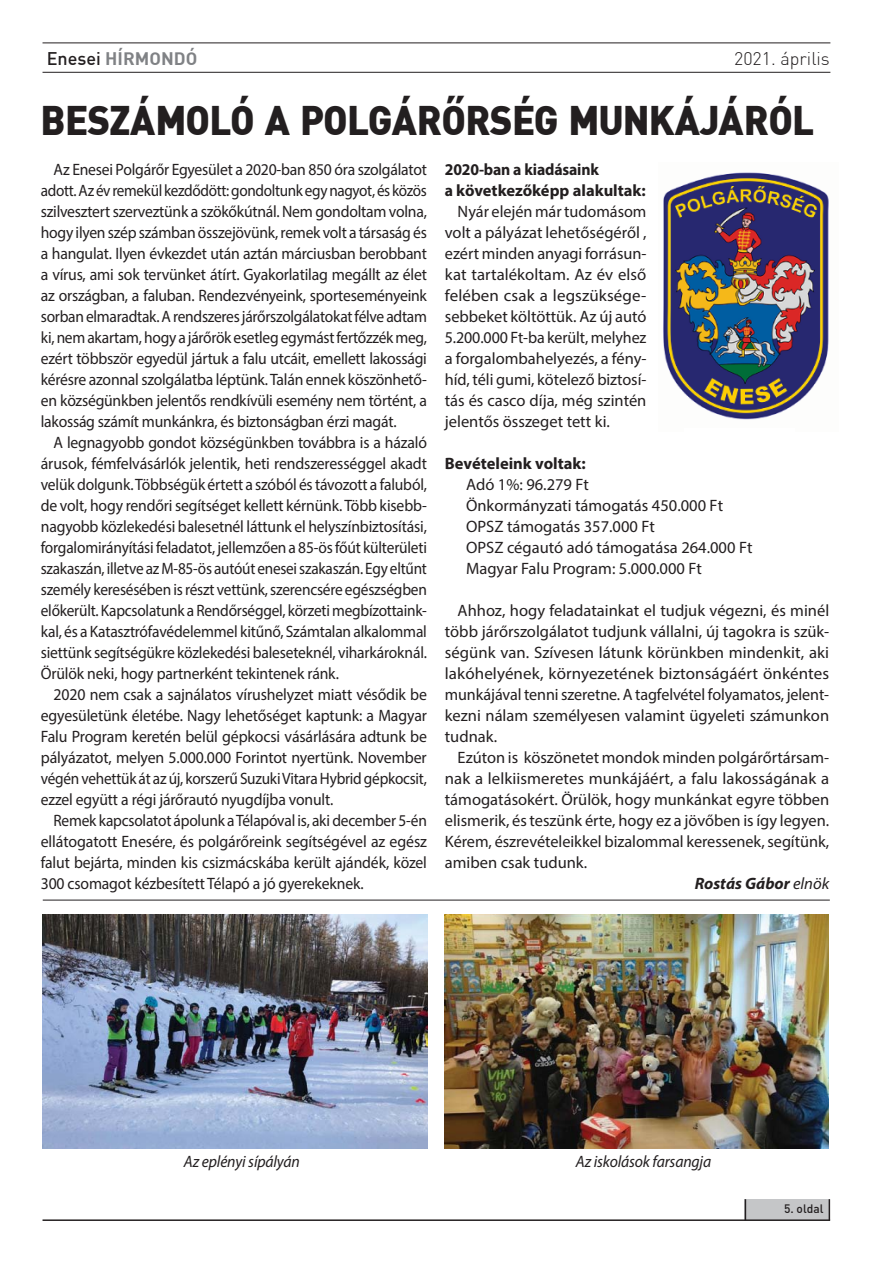
<style>
.page{position:relative;width:893px;height:1263px;background:#fff}
.page>*{position:absolute;margin:0;border:0;box-sizing:border-box;transform-origin:0 0}
.t1{font:40.5px "DIN Blk PFL";color:#231f20;scale:.95 1}
.t2{font:18px "Din CE Bol H";color:#808285}
.t3{font:18px "Din CE Lig H";color:#231f20}
.t4{font:16.5px/21px "Myriad Pro";color:#231f20;text-align:justify;scale:.95 1}
.t5{font:16.5px/21px "Myriad Pro";color:#231f20;text-align:justify}
.t6{font:16.5px/21px "Myriad Pro";color:#231f20;text-align:justify;scale:.96 1}
.t7{font:16.5px/21px "Myriad Pro";color:#231f20;text-align:justify;scale:.93 1}
.t8{font:700 16.5px/21px "Myriad Pro";color:#231f20;scale:.95 1}
.t9{font:italic 16.5px "Myriad Pro";letter-spacing:-.01em;color:#231f20;scale:.95 1}
.t10{font:700 16.5px "Myriad Pro";color:#231f20}
.t11{font:italic 700 16.5px "Myriad Pro";color:#231f20}
.t12{font:12px "Din CE Med H";color:#231f20}
.s1{font-family:"Din CE Med H";color:#231f20}
.s2{font-weight:400}
</style>
<div class="page">
<hr style="left:43px;top:72px;width:787px;height:1px;background:#231f20">
<hr style="left:43px;top:43px;width:787px;height:1px;background:#231f20">
<div style="left:745px;top:1199px;width:85px;height:21px;background:#c5c6c8"></div>
<svg style="left:829px;top:1199px;width:1px;height:20px"></svg>
<svg style="left:745px;top:1199px;width:1px;height:20px"></svg>
<hr style="left:43px;top:1219px;width:787px;height:2px;background:#231f20">
<hr style="left:43px;top:900px;width:787px;height:1px;background:#231f20">
<img style="left:663px;top:172px;width:166px;height:248px">
<img style="left:43px;top:914px;width:385px;height:234px">
<img style="left:444px;top:914px;width:385px;height:234px">
<p class="t2" style="left:47px;top:47px;width:152px"><span class="s1">Enesei</span> HÍRMONDÓ</p>
<p class="t3" style="left:734px;top:48px;width:97px">2021. április</p>
<h1 class="t1" style="left:40px;top:106px;width:815px">BESZÁMOLÓ A POLGÁRŐRSÉG MUNKÁJÁRÓL</h1>
<p class="t4" style="left:41px;top:161px;width:408px;text-indent:13px">Az Enesei Polgárőr Egyesület a 2020-ban 850 óra szolgálatot adott. Az év remekül kezdődött: gondoltunk egy nagyot, és közös szilvesztert szerveztünk a szökőkútnál. Nem gondoltam volna, hogy ilyen szép számban összejövünk, remek volt a társaság és a hangulat. Ilyen évkezdet után aztán márciusban berobbant a vírus, ami sok tervünket átírt. Gyakorlatilag megállt az élet az országban, a faluban. Rendezvényeink, sporteseményeink sorban elmaradtak. A rendszeres járőrszolgálatokat félve adtam ki, nem akartam, hogy a járőrök esetleg egymást fertőzzék meg, ezért többször egyedül jártuk a falu utcáit, emellett lakossági kérésre azonnal szolgálatba léptünk. Talán ennek köszönhető&shy;en községünkben jelentős rendkívüli esemény nem történt, a lakosság számít munkánkra, és biztonságban érzi magát.</p>
<p class="t4" style="left:41px;top:434px;width:408px;text-indent:13px">A legnagyobb gondot községünkben továbbra is a házaló árusok, fémfelvásárlók jelentik, heti rendszerességgel akadt velük dolgunk. Többségük értett a szóból és távozott a faluból, de volt, hogy rendőri segítséget kellett kérnünk. Több kisebb&shy;nagyobb közlekedési balesetnél láttunk el helyszínbiztosítási, forgalomirányítási feladatot, jellemzően a 85-ös főút külterületi szakaszán, illetve az M-85-ös autóút enesei szakaszán. Egy eltűnt személy keresésében is részt vettünk, szerencsére egészségben előkerült. Kapcsolatunk a Rendőrséggel, körzeti megbízottaink&shy;kal, és a Katasztrófavédelemmel kitűnő, Számtalan alkalommal siettünk segítségükre közlekedési baleseteknél, viharkároknál.<br>Örülök neki, hogy partnerként tekintenek ránk.</p>
<p class="t6" style="left:41px;top:686px;width:404px;text-indent:13px">2020 nem csak a sajnálatos vírushelyzet miatt vésődik be egyesületünk életébe. Nagy lehetőséget kaptunk: a Magyar Falu Program keretén belül gépkocsi vásárlására adtunk be pályázatot, melyen 5.000.000 Forintot nyertünk. November végén vehettük át az új, korszerű Suzuki Vitara Hybrid gépkocsit, ezzel együtt a régi járőrautó nyugdíjba vonult.</p>
<p class="t7" style="left:41px;top:812px;width:417px;text-indent:13px">Remek kapcsolatot ápolunk a Télapóval is, aki december 5-én ellátogatott Enesére, és polgárőreink segítségével az egész falut bejárta, minden kis csizmácskába került ajándék, közel 300 csomagot kézbesített Télapó a jó gyerekeknek.</p>
<p class="t8" style="left:445px;top:161px;width:213px">2020-ban a kiadásaink<br>a következőképp alakultak:</p>
<p class="t5" style="left:445px;top:203px;width:203px;text-indent:13px">Nyár elején már tudomásom volt a pályázat lehetőségéről , ezért minden anyagi forrásun&shy;kat tartalékoltam. Az év első felében csak a legszüksége&shy;sebbeket költöttük. Az új autó 5.200.000 Ft-ba került, melyhez a forgalombahelyezés, a fény&shy;híd, téli gumi, kötelező biztosí&shy;tás és casco díja, még szintén jelentős összeget tett ki.</p>
<p class="t10" style="left:445px;top:457px;width:142px">Bevételeink voltak:</p>
<p class="t5" style="left:466px;top:476px;width:288px;text-align:left">Adó 1%: 96.279 Ft<br>Önkormányzati támogatás 450.000 Ft<br>OPSZ támogatás 357.000 Ft<br>OPSZ cégautó adó támogatása 264.000 Ft<br>Magyar Falu Program: 5.000.000 Ft</p>
<p class="t5" style="left:445px;top:602px;width:386px;text-indent:13px">Ahhoz, hogy feladatainkat el tudjuk végezni, és minél több járőrszolgálatot tudjunk vállalni, új tagokra is szük&shy;ségünk van. Szívesen látunk körünkben mindenkit, aki lakóhelyének, környezetének biztonságáért önkéntes munkájával tenni szeretne. A tagfelvétel folyamatos, jelent&shy;kezni nálam személyesen valamint ügyeleti számunkon tudnak.</p>
<p class="t5" style="left:458px;top:749px;width:373px">Ezúton is köszönetet mondok minden polgárőrtársam-</p>
<p class="t5" style="left:445px;top:770px;width:386px">nak a lelkiismeretes munkájáért, a falu lakosságának a</p>
<p class="t5" style="left:445px;top:791px;width:386px">támogatásokért. Örülök, hogy munkánkat egyre többen</p>
<p class="t5" style="left:445px;top:812px;width:386px">elismerik, és teszünk érte, hogy ez a jövőben is így legyen.</p>
<p class="t5" style="left:445px;top:833px;width:386px">Kérem, észrevételeikkel bizalommal keressenek, segítünk,</p>
<p class="t5" style="left:445px;top:854px;width:144px">amiben csak tudunk.</p>
<p class="t11" style="left:695px;top:877px;width:136px">Rostás Gábor <span class="s2">elnök</span></p>
<p class="t9" style="left:184px;top:1155px;width:124px">Az eplényi sípályán</p>
<p class="t9" style="left:576px;top:1155px;width:144px">Az iskolások farsangja</p>
<p class="t12" style="left:784px;top:1201px;width:41px">5. oldal</p>
</div>
